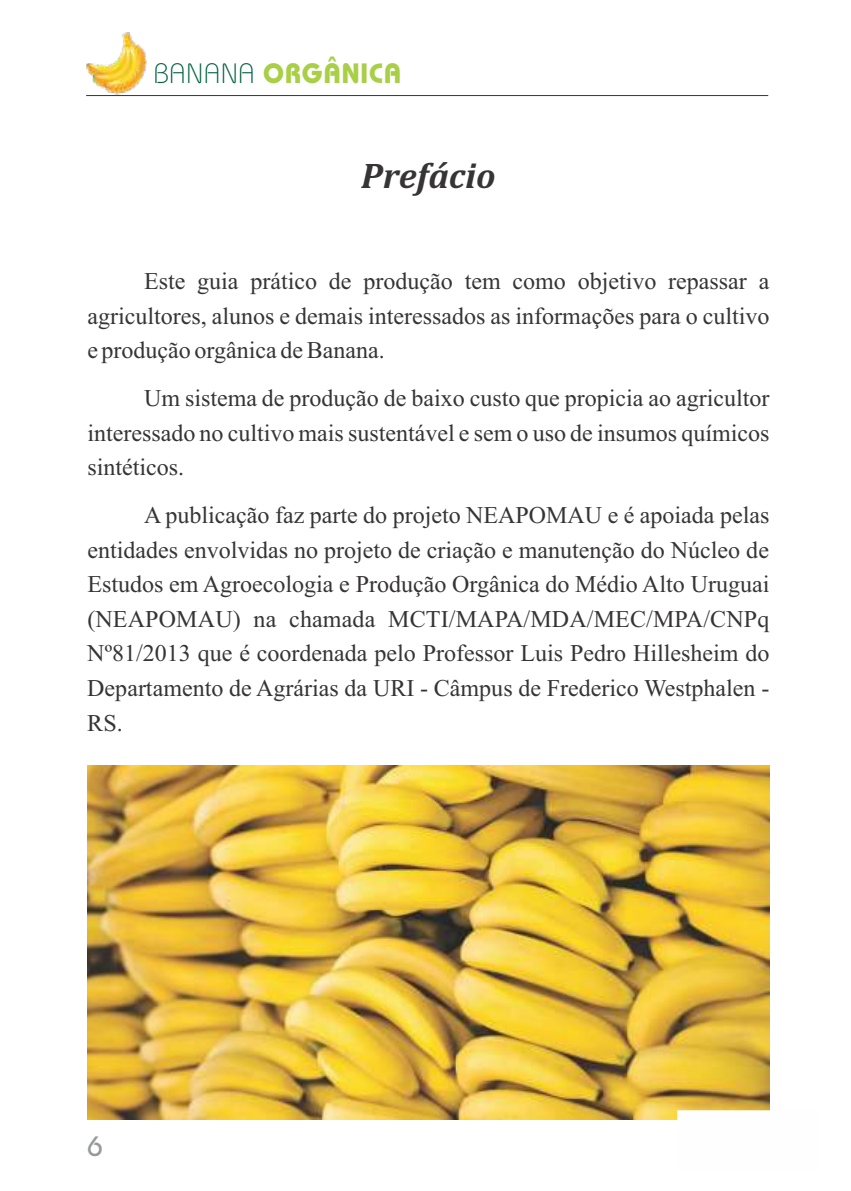
<style>
.page{position:relative;width:851px;height:1191px;background:#fff}
.page>*{position:absolute;margin:0;border:0;box-sizing:border-box;transform-origin:0 0}
.t1{font:italic 700 36px "Cambria";color:#373435}
.t2{font:700 28px "Bauhaus IT Cby BT";letter-spacing:.04em;color:#a8cf45}
.t3{font:500 28px "Bauhaus IT Cby BT";color:#96989a}
.t4{font:24px/34.6px "Times New Roman";color:#373435;text-align:justify}
.s1{font-weight:300;color:#01613e}
</style>
<div class="page">
<img style="left:87px;top:765px;width:682px;height:354px">
<svg style="left:676px;top:1109px;width:94px;height:11px"></svg>
<hr style="left:86px;top:95px;width:682px;height:1px;background:#373435">
<img style="left:86px;top:32px;width:69px;height:65px">
<p class="t2" style="left:154px;top:61px;width:249px"><span class="s1">BANANA</span> ORGÂNICA</p>
<h1 class="t1" style="left:361px;top:160px;width:136px">Prefácio</h1>
<p class="t4" style="left:87px;top:266px;width:683px;text-indent:57px">Este guia prático de produção tem como objetivo repassar a agricultores, alunos e demais interessados as informações para o cultivo e produção orgânica de Banana.</p>
<p class="t4" style="left:87px;top:383px;width:683px;text-indent:57px">Um sistema de produção de baixo custo que propicia ao agricultor interessado no cultivo mais sustentável e sem o uso de insumos químicos sintéticos.</p>
<p class="t4" style="left:87px;top:500px;width:683px;text-indent:57px">A publicação faz parte do projeto NEAPOMAU e é apoiada pelas entidades envolvidas no projeto de criação e manutenção do Núcleo de Estudos em Agroecologia e Produção Orgânica do Médio Alto Uruguai (NEAPOMAU) na chamada MCTI/MAPA/MDA/MEC/MPA/CNPq Nº81/2013 que é coordenada pelo Professor Luis Pedro Hillesheim do Departamento de Agrárias da URI - Câmpus de Frederico Westphalen - RS.</p>
<p class="t3" style="left:87px;top:1134px;width:17px">6</p>
</div>
